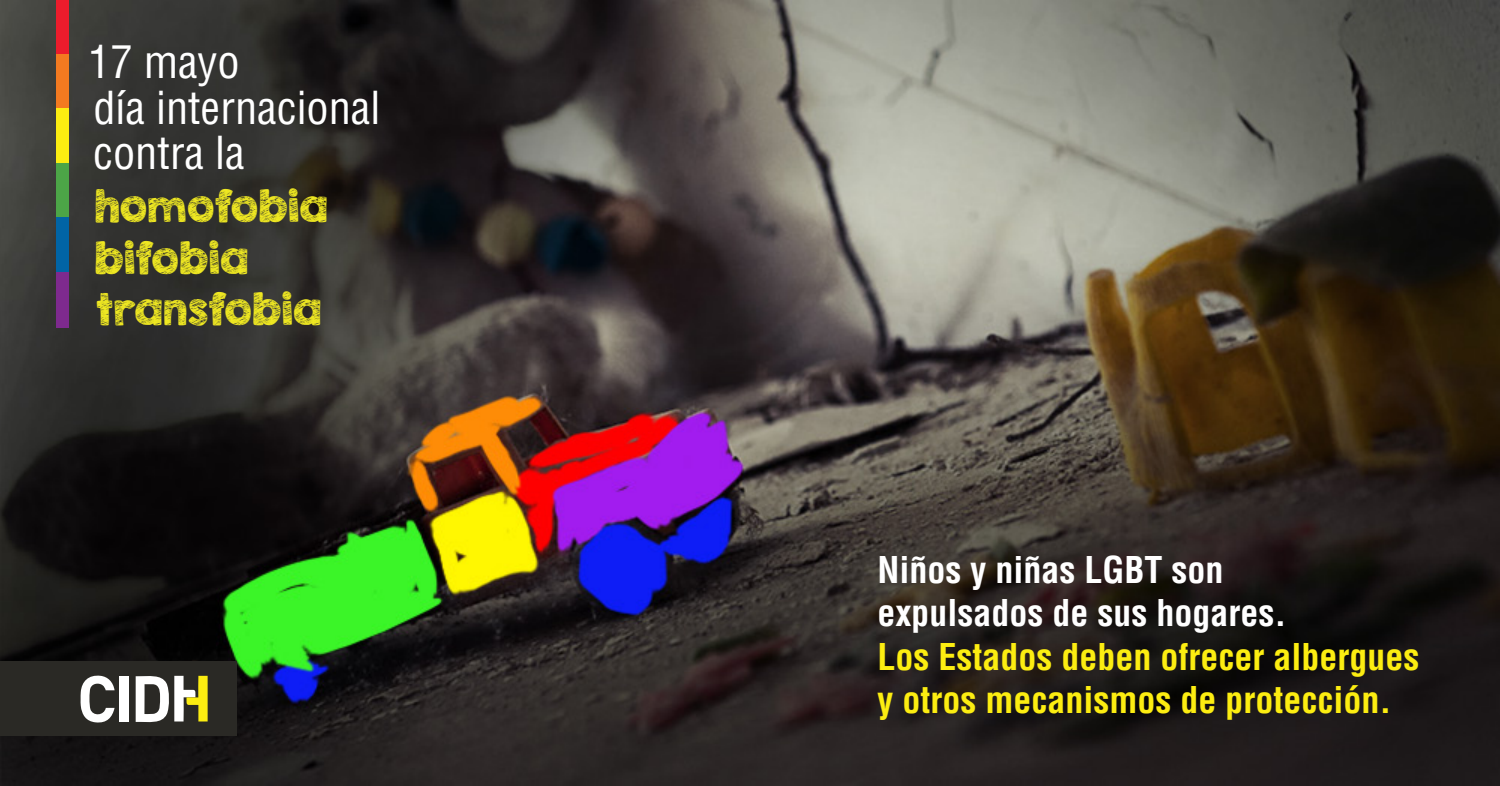
<style>
.page{position:relative;width:1500px;height:786px;background:#fff}
.page>*{position:absolute;margin:0;border:0;box-sizing:border-box;transform-origin:0 0}
.t1{font:condensed 44.4px "Helvetica LT Std";color:#fff}
.t2{font:42.75px/51.9px "KG Broken Vessels Sketch";color:#f0e922}
.t3{font:700 condensed 36px/43.2px "Helvetica LT Std";color:#fced11}
.t4{font:700 condensed 36px/43.2px "Helvetica LT Std";color:#fff}
</style>
<div class="page">
<img style="left:0;top:0;width:1500px;height:786px">
<div style="left:56px;top:0;width:13px;height:55px;background:#ec1c2c"></div>
<div style="left:56px;top:54px;width:13px;height:56px;background:#f37a20"></div>
<div style="left:56px;top:109px;width:13px;height:55px;background:#fced11"></div>
<div style="left:56px;top:163px;width:13px;height:56px;background:#4ca547"></div>
<div style="left:56px;top:217px;width:13px;height:56px;background:#0164a5"></div>
<div style="left:56px;top:272px;width:13px;height:55px;background:#7e2a8e"></div>
<div style="left:0;top:661px;width:236px;height:74px;background:#2a2925"></div>
<svg style="left:81px;top:675px;width:34px;height:48px"></svg>
<div style="left:119px;top:676px;width:9px;height:46px;background:#fff"></div>
<svg style="left:136px;top:675px;width:72px;height:48px"></svg>
<p class="t1" style="left:88px;top:34px;width:153px">17 mayo</p>
<p class="t1" style="left:93px;top:80px;width:289px">día internacional</p>
<p class="t1" style="left:93px;top:125px;width:153px">contra la</p>
<p class="t2" style="left:94px;top:180px;width:235px">homofobia bifobia transfobia</p>
<p class="t4" style="left:878px;top:548px;width:410px">Niños y niñas LGBT son expulsados de sus hogares.</p>
<p class="t3" style="left:878px;top:635px;width:543px">Los Estados deben ofrecer albergues y otros mecanismos de protección.</p>
</div>
